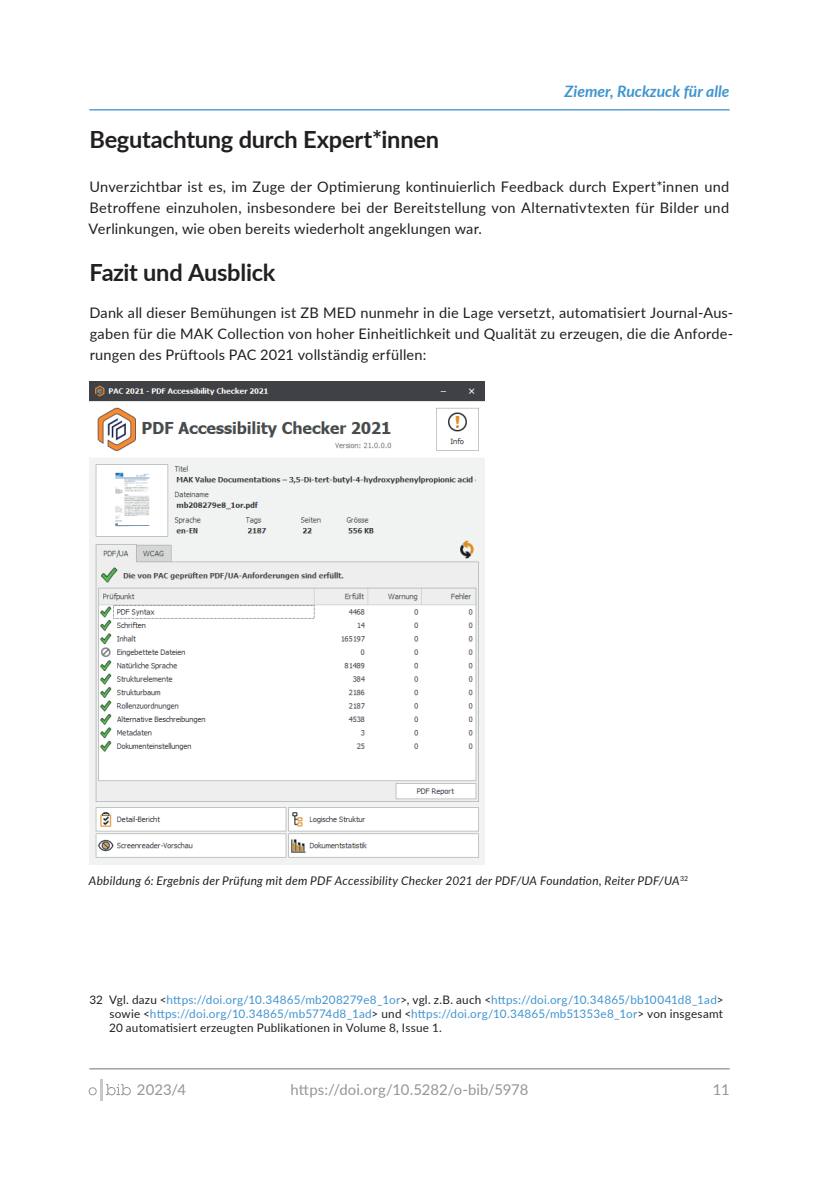
<style>
.page{position:relative;width:819px;height:1191px;background:#fff}
.page>*{position:absolute;margin:0;border:0;box-sizing:border-box;transform-origin:0 0}
.t1{font:700 23.62px "Lato";letter-spacing:-.01em;color:#231f20}
.t2{font:italic 700 15.75px "Lato";color:#4194d0}
.t3{font:14.88px "Lato";letter-spacing:.005em;color:#939598}
.paragraph{font:14.53px/21px "Lato";letter-spacing:.015em;color:#231f20;text-align:justify}
.image_byline{font:italic 11.9px "Lato";letter-spacing:.02em;color:#231f20}
.image_byline-2{font:11.72px/14px "Lato";letter-spacing:.02em;color:#4194d0;text-align:justify}
.s1{color:#231f20}
</style>
<div class="page">
<hr style="left:89px;top:109px;width:640px;height:1px;background:#4194d0">
<hr style="left:89px;top:1068px;width:640px;height:1px;background:#939598">
<hr style="left:100px;top:1079px;width:3px;height:21px;background:#c7c8ca">
<svg style="left:89px;top:1087px;width:8px;height:8px"></svg>
<svg style="left:106px;top:1084px;width:25px;height:11px"></svg>
<img style="left:89px;top:381px;width:396px;height:483px">
<p class="t2" style="left:564px;top:80px;width:166px">Ziemer, Ruckzuck für alle</p>
<h2 class="t1" style="left:89px;top:122px;width:351px">Begutachtung durch Expert*innen</h2>
<p class="paragraph" style="left:89px;top:176px;width:642px">Unverzichtbar ist es, im Zuge der Optimierung kontinuierlich Feedback durch Expert*innen und Betroffene einzuholen, insbesondere bei der Bereitstellung von Alternativtexten für Bilder und Verlinkungen, wie oben bereits wiederholt angeklungen war.</p>
<h2 class="t1" style="left:89px;top:255px;width:187px">Fazit und Ausblick</h2>
<p class="paragraph" style="left:89px;top:302px;width:645px">Dank all dieser Bemühungen ist ZB MED nunmehr in die Lage versetzt, automatisiert Journal-Aus&shy;gaben für die MAK Collection von hoher Einheitlichkeit und Qualität zu erzeugen, die die Anforde&shy;rungen des Prüftools PAC 2021 vollständig erfüllen:</p>
<p class="image_byline" style="left:89px;top:872px;width:600px">Abbildung 6: Ergebnis der Prüfung mit dem PDF Accessibility Checker 2021 der PDF/UA Foundation, Reiter PDF/UA<sup>32</sup></p>
<p class="image_byline-2" style="left:109px;top:992px;width:616px;text-indent:-20px"><span class="s1">32 Vgl. dazu &lt;</span>https://doi.org/10.34865/mb208279e8_1or<span class="s1">&gt;, vgl. z.B. auch &lt;</span>https://doi.org/10.34865/bb10041d8_1ad<span class="s1">&gt; sowie &lt;</span>https://doi.org/10.34865/mb5774d8_1ad<span class="s1">&gt; und &lt;</span>https://doi.org/10.34865/mb51353e8_1or<span class="s1">&gt; von insgesamt 20 automatisiert erzeugten Publikationen in Volume 8, Issue 1.</span></p>
<p class="t3" style="left:137px;top:1079px;width:51px">2023/4</p>
<p class="t3" style="left:290px;top:1078px;width:239px">https://doi.org/10.5282/o-bib/5978</p>
<p class="t3" style="left:712px;top:1079px;width:18px">11</p>
</div>
